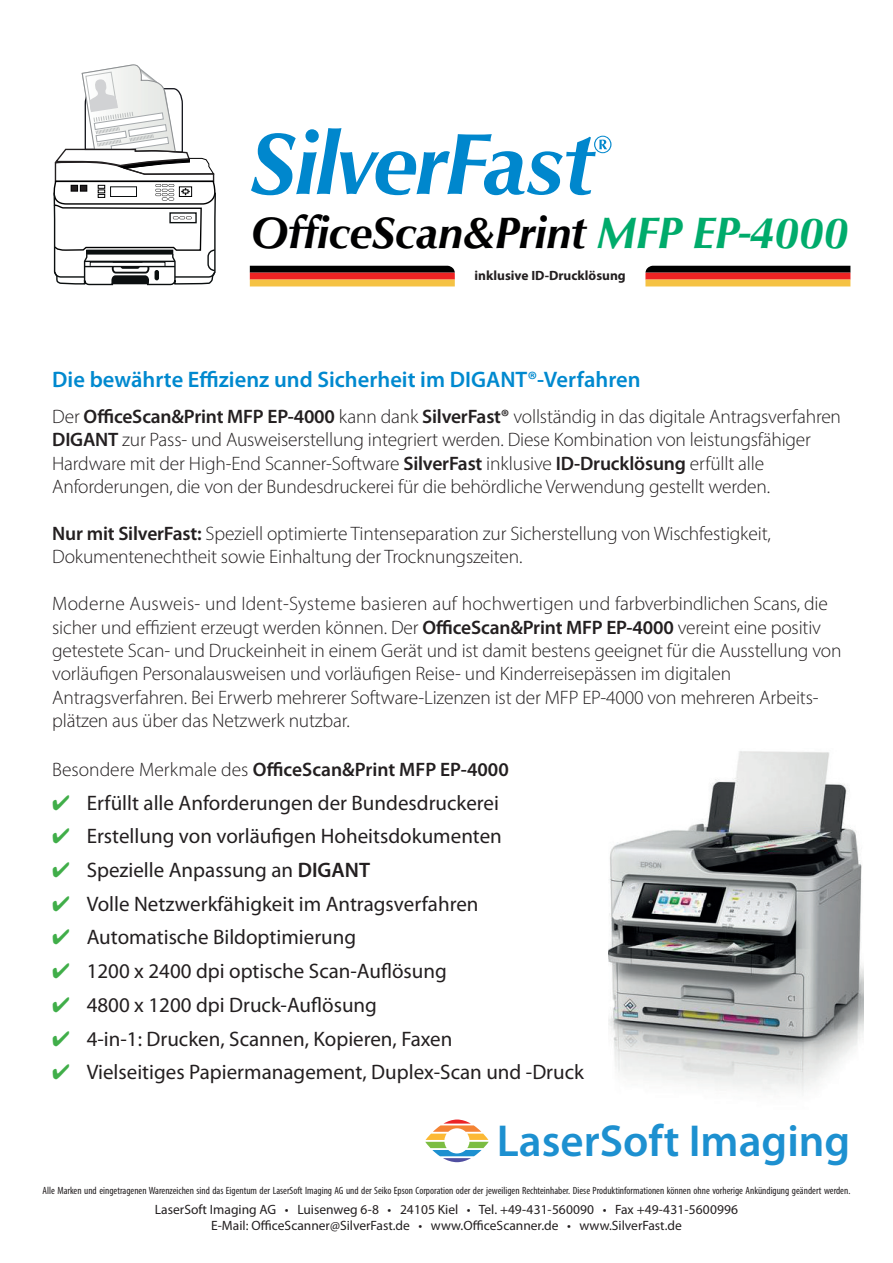
<style>
.page{position:relative;width:893px;height:1263px;background:#fff}
.page>*{position:absolute;margin:0;border:0;box-sizing:border-box;transform-origin:0 0}
.t1{font:italic 700 45.15px "URW Classico T";letter-spacing:-.01em;color:#000001}
.t2{font:600 45px "Myriad Pro";color:#1d90d0}
.t3{font:600 22.5px "Myriad Pro";color:#0089cf}
.t4{font:21px "Myriad Pro";color:#231f20}
.t5{font:300 19.5px/23.4px "Myriad Pro";letter-spacing:-.01em;color:#231f20}
.t6{font:600 19.5px "Myriad Pro";color:#231f20}
.t7{font:13.5px/16.2px "Myriad Pro";color:#231f20;text-align:center}
.t8{font:700 13.5px "Myriad Pro";color:#231f20}
.t9{font:condensed 10.5px "Myriad Pro";color:#231f20}
.s1{color:#00ab6b}
.s2{font-weight:600}
.s3{font-weight:300}
.s4{color:#40ae49}
</style>
<div class="page">
<svg style="left:251px;top:128px;width:360px;height:67px"></svg>
<svg style="left:53px;top:64px;width:163px;height:222px"></svg>
<svg style="left:250px;top:266px;width:205px;height:20px;background:#a45028"></svg>
<svg style="left:645px;top:266px;width:205px;height:20px;background:#a45028"></svg>
<img style="left:608px;top:751px;width:255px;height:341px">
<svg style="left:425px;top:1119px;width:64px;height:43px"></svg>
<h1 class="t1" style="left:251px;top:206px;width:599px">OfficeScan&amp;Print <span class="s1">MFP EP-4000</span></h1>
<p class="t8" style="left:474px;top:267px;width:153px">inklusive ID-Drucklösung</p>
<p class="t3" style="left:52px;top:365px;width:590px">Die bewährte Effizienz und Sicherheit im DIGANT®-Verfahren</p>
<p class="t5" style="left:52px;top:405px;width:790px">Der <span class="s2">OfficeScan&amp;Print MFP EP-4000</span> kann dank <span class="s2">SilverFast®</span> vollständig in das digitale Antragsverfahren <span class="s2">DIGANT</span> zur Pass- und Ausweiserstellung integriert werden. Diese Kombination von leistungsfähiger Hardware mit der High-End Scanner-Software <span class="s2">SilverFast</span> inklusive <span class="s2">ID-Drucklösung</span> erfüllt alle Anforderungen, die von der Bundesdruckerei für die behördliche Verwendung gestellt werden.</p>
<p class="t5" style="left:52px;top:522px;width:720px"><span class="s2">Nur mit SilverFast:</span> Speziell optimierte Tintenseparation zur Sicherstellung von Wischfestigkeit,<br>Dokumentenechtheit sowie Einhaltung der Trocknungszeiten.</p>
<p class="t5" style="left:52px;top:592px;width:791px">Moderne Ausweis- und Ident-Systeme basieren auf hochwertigen und farbverbindlichen Scans, die sicher und effizient erzeugt werden können. Der <span class="s2">OfficeScan&amp;Print MFP EP-4000</span> vereint eine positiv getestete Scan- und Druckeinheit in einem Gerät und ist damit bestens geeignet für die Ausstellung von vorläufigen Personalausweisen und vorläufigen Reise- und Kinderreisepässen im digitalen Antragsverfahren. Bei Erwerb mehrerer Software-Lizenzen ist der MFP EP-4000 von mehreren Arbeits&shy;plätzen aus über das Netzwerk nutzbar.</p>
<p class="t6" style="left:52px;top:757px;width:458px"><span class="s3">Besondere Merkmale des</span> OfficeScan&amp;Print MFP EP-4000</p>
<p class="t4" style="left:52px;top:789px;width:448px"><span class="s4">✔</span> Erfüllt alle Anforderungen der Bundesdruckerei</p>
<p class="t4" style="left:52px;top:823px;width:451px"><span class="s4">✔</span> Erstellung von vorläufigen Hoheitsdokumenten</p>
<p class="t4" style="left:52px;top:857px;width:319px"><span class="s4">✔</span> Spezielle Anpassung an <span class="s2">DIGANT</span></p>
<p class="t4" style="left:52px;top:891px;width:428px"><span class="s4">✔</span> Volle Netzwerkfähigkeit im Antragsverfahren</p>
<p class="t4" style="left:52px;top:924px;width:306px"><span class="s4">✔</span> Automatische Bildoptimierung</p>
<p class="t4" style="left:52px;top:958px;width:396px"><span class="s4">✔</span> 1200 x 2400 dpi optische Scan-Auflösung</p>
<p class="t4" style="left:52px;top:992px;width:326px"><span class="s4">✔</span> 4800 x 1200 dpi Druck-Auflösung</p>
<p class="t4" style="left:52px;top:1025px;width:402px"><span class="s4">✔</span> 4-in-1: Drucken, Scannen, Kopieren, Faxen</p>
<p class="t4" style="left:52px;top:1059px;width:533px"><span class="s4">✔</span> Vielseitiges Papiermanagement, Duplex-Scan und -Druck</p>
<h2 class="t2" style="left:497px;top:1112px;width:355px">LaserSoft Imaging</h2>
<p class="t9" style="left:43px;top:1184px;width:809px">Alle Marken und eingetragenen Warenzeichen sind das Eigentum der LaserSoft Imaging AG und der Seiko Epson Corporation oder der jeweiligen Rechteinhaber. Diese Produktinformationen können ohne vorherige Ankündigung geändert werden.</p>
<p class="t7" style="left:155px;top:1201px;width:585px">LaserSoft Imaging AG • Luisenweg 6-8 • 24105 Kiel • Tel. +49-431-560090 • Fax +49-431-5600996<br>E-Mail: OfficeScanner@SilverFast.de • www.OfficeScanner.de • www.SilverFast.de</p>
</div>
